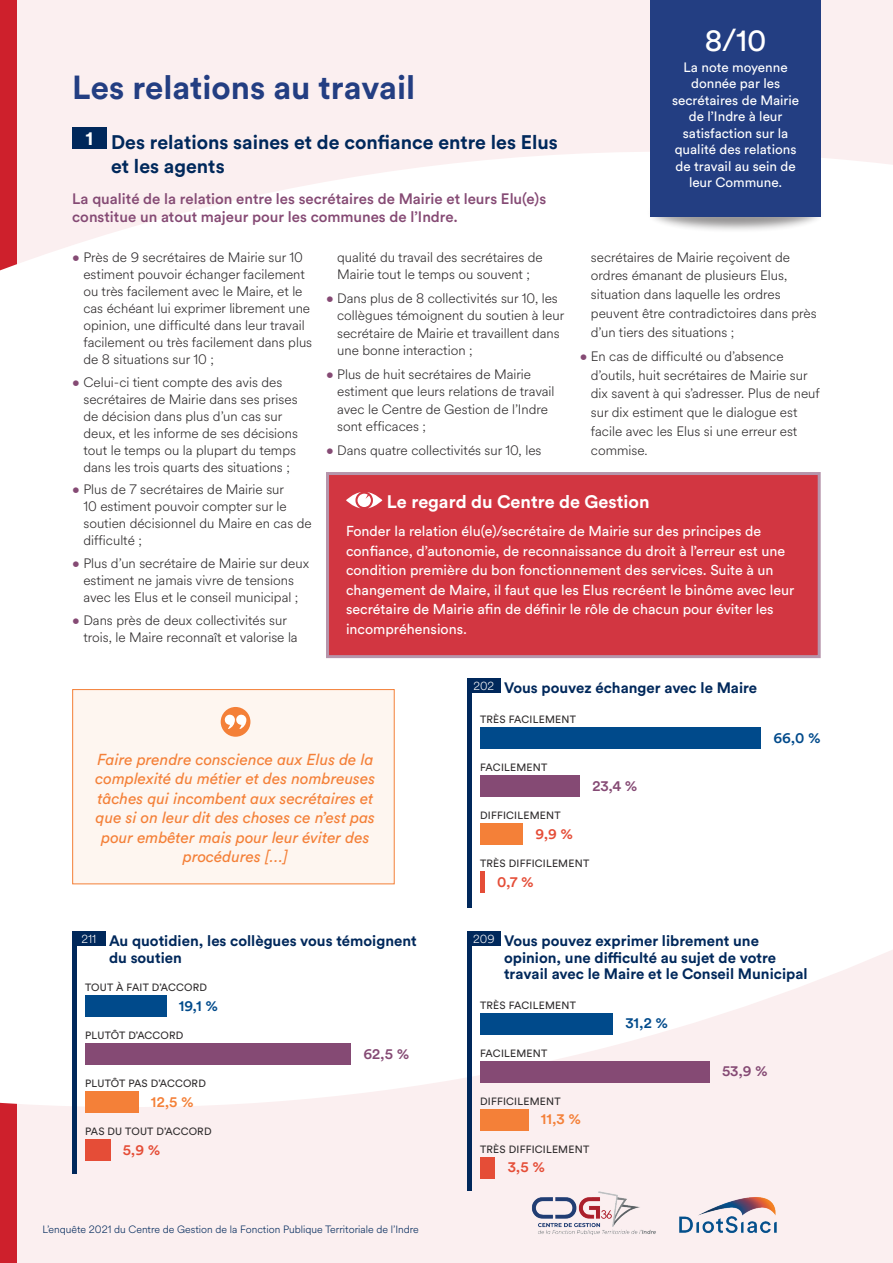
<style>
.page{position:relative;width:893px;height:1263px;background:#fff}
.page>*{position:absolute;margin:0;border:0;box-sizing:border-box;transform-origin:0 0}
.t1{font:700 33px "Circular Std";color:#233e82}
.t2{font:31.5px "Circular Std";color:#fff}
.t3{font:700 19.5px/24px "Circular Std";color:#00285b}
.t4{font:700 18px "Circular Std";color:#fff}
.t5{font:italic 15.75px/19.5px "Circular Std";color:#f48038;text-align:center}
.t6{font:700 15px/16.5px "Circular Std";color:#00285b}
.t7{font:500 15px/18px "Circular Std";color:#854a74}
.t8{font:500 15px "Circular Std";color:#e54d37}
.t9{font:500 15px "Circular Std";color:#004a8b}
.t10{font:500 15px "Circular Std";color:#f48038}
.t11{font:14.25px/19.5px "Circular Std";color:#fff}
.t12{font:300 13.5px/17px "Circular Spotify Text";color:#2e2b2c}
.t13{font:13.5px/16.5px "Circular Std";color:#fff;text-align:center}
.t14{font:10.5px "Circular Std";letter-spacing:.02em;color:#2e2b2c}
.t15{font:300 10.5px "Circular Spotify Text";color:#00285b}
.s1{color:#854a74}
</style>
<div class="page">
<div style="left:17px;top:0;width:876px;height:1263px;background:linear-gradient(to right,#fdf9f9,#fefafa)"></div>
<div style="left:72px;top:128px;width:34px;height:21px;background:#00285b"></div>
<div style="left:480px;top:775px;width:100px;height:22px;background:#854a74"></div>
<div style="left:480px;top:727px;width:281px;height:22px;background:#004a8b"></div>
<div style="left:467px;top:678px;width:5px;height:230px;background:#00285b"></div>
<div style="left:467px;top:678px;width:33px;height:15px;background:#00285b"></div>
<div style="left:480px;top:823px;width:42px;height:22px;background:#f48038"></div>
<div style="left:480px;top:871px;width:5px;height:22px;background:#e54d37"></div>
<div style="left:85px;top:1043px;width:266px;height:22px;background:#854a74"></div>
<div style="left:85px;top:995px;width:81px;height:22px;background:#004a8b"></div>
<div style="left:72px;top:931px;width:5px;height:243px;background:#00285b"></div>
<div style="left:72px;top:931px;width:33px;height:15px;background:#00285b"></div>
<div style="left:85px;top:1091px;width:53px;height:22px;background:#f48038"></div>
<div style="left:85px;top:1140px;width:25px;height:21px;background:#e54d37"></div>
<div style="left:480px;top:1061px;width:229px;height:21px;background:#854a74"></div>
<div style="left:480px;top:1013px;width:133px;height:21px;background:#004a8b"></div>
<div style="left:467px;top:931px;width:5px;height:260px;background:#00285b"></div>
<div style="left:467px;top:931px;width:33px;height:15px;background:#00285b"></div>
<div style="left:480px;top:1109px;width:48px;height:21px;background:#f48038"></div>
<div style="left:480px;top:1157px;width:15px;height:21px;background:#e54d37"></div>
<div style="left:73px;top:689px;width:321px;height:195px;background:#fef3ea"></div>
<div style="left:221px;top:707px;width:29px;height:30px;background:#f48038;border-radius:50%"></div>
<svg style="left:224px;top:714px;width:22px;height:15px"></svg>
<div style="left:72px;top:689px;width:323px;height:195px;border:1px solid #f48038"></div>
<div style="left:327px;top:473px;width:492px;height:184px;background:#d23641"></div>
<svg style="left:346px;top:492px;width:36px;height:16px"></svg>
<div style="left:326px;top:472px;width:495px;height:186px;border:3px solid #b695ab"></div>
<div style="left:646px;top:204px;width:179px;height:30px;background:#231f20;opacity:.5"></div>
<div style="left:651px;top:0;width:170px;height:217px;background:#233e82"></div>
<img style="left:674px;top:1191px;width:113px;height:55px">
<img style="left:531px;top:1191px;width:125px;height:44px">
<h1 class="t1" style="left:72px;top:66px;width:344px">Les relations au travail</h1>
<h3 class="t3" style="left:111px;top:130px;width:448px;text-indent:-26px"><sup>1</sup> Des relations saines et de confiance entre les Elus et les agents</h3>
<p class="t7" style="left:72px;top:189px;width:475px">La qualité de la relation entre les secrétaires de Mairie et leurs Elu(e)s constitue un atout majeur pour les communes de l’Indre.</p>
<h2 class="t2" style="left:705px;top:21px;width:63px">8/10</h2>
<p class="t13" style="left:672px;top:59px;width:129px">La note moyenne donnée par les secrétaires de Mairie de l’Indre à leur satisfaction sur la qualité des relations de travail au sein de leur Commune.</p>
<p class="t12" style="left:83px;top:249px;width:230px;text-indent:-11px"><span class="s1">•</span> Près de 9 secrétaires de Mairie sur 10 estiment pouvoir échanger facilement ou très facilement avec le Maire, et le cas échéant lui exprimer librement une opinion, une difficulté dans leur travail facilement ou très facilement dans plus de 8 situations sur 10 ;</p>
<p class="t12" style="left:83px;top:374px;width:216px;text-indent:-11px"><span class="s1">•</span> Celui-ci tient compte des avis des secrétaires de Mairie dans ses prises de décision dans plus d’un cas sur deux, et les informe de ses décisions tout le temps ou la plupart du temps dans les trois quarts des situations ;</p>
<p class="t12" style="left:83px;top:481px;width:230px;text-indent:-11px"><span class="s1">•</span> Plus de 7 secrétaires de Mairie sur<br>10 estiment pouvoir compter sur le soutien décisionnel du Maire en cas de difficulté ;</p>
<p class="t12" style="left:72px;top:555px;width:238px;text-align:center"><span class="s1">•</span> Plus d’un secrétaire de Mairie sur deux estiment ne jamais vivre de tensions avec les Elus et le conseil municipal ;</p>
<p class="t12" style="left:83px;top:612px;width:216px;text-indent:-11px"><span class="s1">•</span> Dans près de deux collectivités sur trois, le Maire reconnaît et valorise la</p>
<p class="t12" style="left:337px;top:248px;width:207px;line-height:17.5px">qualité du travail des secrétaires de<br>Mairie tout le temps ou souvent ;</p>
<p class="t12" style="left:337px;top:289px;width:229px;line-height:17.5px;text-indent:-11px"><span class="s1">•</span> Dans plus de 8 collectivités sur 10, les collègues témoignent du soutien à leur secrétaire de Mairie et travaillent dans une bonne interaction ;</p>
<p class="t12" style="left:337px;top:365px;width:219px;line-height:17.5px;text-indent:-11px"><span class="s1">•</span> Plus de huit secrétaires de Mairie estiment que leurs relations de travail avec le Centre de Gestion de l’Indre sont efficaces ;</p>
<p class="t12" style="left:326px;top:442px;width:217px"><span class="s1">•</span> Dans quatre collectivités sur 10, les</p>
<p class="t12" style="left:591px;top:248px;width:227px;line-height:18.8px">secrétaires de Mairie reçoivent de ordres émanant de plusieurs Elus, situation dans laquelle les ordres peuvent être contradictoires dans près d’un tiers des situations ;</p>
<p class="t12" style="left:591px;top:347px;width:231px;line-height:18.8px;text-indent:-11px"><span class="s1">•</span> En cas de difficulté ou d’absence d’outils, huit secrétaires de Mairie sur dix savent à qui s’adresser. Plus de neuf sur dix estiment que le dialogue est facile avec les Elus si une erreur est commise.</p>
<h3 class="t4" style="left:387px;top:490px;width:264px">Le regard du Centre de Gestion</h3>
<p class="t11" style="left:346px;top:521px;width:450px">Fonder la relation élu(e)/secrétaire de Mairie sur des principes de confiance, d’autonomie, de reconnaissance du droit à l’erreur est une condition première du bon fonctionnement des services. Suite à un changement de Maire, il faut que les Elus recréent le binôme avec leur secrétaire de Mairie afin de définir le rôle de chacun pour éviter les incompréhensions.</p>
<p class="t6" style="left:473px;top:679px;width:285px"><sup>202</sup> Vous pouvez échanger avec le Maire</p>
<p class="t14" style="left:480px;top:713px;width:97px">TRÈS FACILEMENT</p>
<p class="t9" style="left:773px;top:728px;width:49px">66,0 %</p>
<p class="t5" style="left:96px;top:749px;width:281px">Faire prendre conscience aux Elus de la complexité du métier et des nombreuses tâches qui incombent aux secrétaires et que si on leur dit des choses ce n’est pas pour embêter mais pour leur éviter des procédures […]</p>
<p class="t6" style="left:109px;top:932px;width:309px;text-indent:-28px"><sup>211</sup> Au quotidien, les collègues vous témoignent du soutien</p>
<p class="t14" style="left:85px;top:981px;width:123px">TOUT À FAIT D’ACCORD</p>
<p class="t9" style="left:179px;top:996px;width:41px">19,1 %</p>
<p class="t14" style="left:85px;top:1029px;width:100px">PLUTÔT D’ACCORD</p>
<p class="t14" style="left:85px;top:1077px;width:122px">PLUTÔT PAS D’ACCORD</p>
<p class="t10" style="left:151px;top:1092px;width:44px">12,5 %</p>
<p class="t14" style="left:85px;top:1125px;width:128px">PAS DU TOUT D’ACCORD</p>
<p class="t8" style="left:123px;top:1140px;width:39px">5,9 %</p>
<p class="t7" style="left:364px;top:1044px;width:47px">62,5 %</p>
<p class="t15" style="left:43px;top:1222px;width:378px">L’enquête 2021 du Centre de Gestion de la Fonction Publique Territoriale de l’Indre</p>
<p class="t14" style="left:480px;top:761px;width:69px">FACILEMENT</p>
<p class="t7" style="left:592px;top:776px;width:47px">23,4 %</p>
<p class="t14" style="left:480px;top:809px;width:82px">DIFFICILEMENT</p>
<p class="t8" style="left:536px;top:824px;width:39px">9,9 %</p>
<p class="t14" style="left:480px;top:857px;width:111px">TRÈS DIFFICILEMENT</p>
<p class="t8" style="left:497px;top:872px;width:38px">0,7 %</p>
<p class="t6" style="left:504px;top:932px;width:305px;text-indent:-31px"><sup>209</sup> Vous pouvez exprimer librement une opinion, une difficulté au sujet de votre travail avec le Maire et le Conseil Municipal</p>
<p class="t14" style="left:480px;top:999px;width:97px">TRÈS FACILEMENT</p>
<p class="t14" style="left:480px;top:1047px;width:69px">FACILEMENT</p>
<p class="t14" style="left:480px;top:1095px;width:82px">DIFFICILEMENT</p>
<p class="t10" style="left:541px;top:1109px;width:42px">11,3 %</p>
<p class="t14" style="left:480px;top:1143px;width:111px">TRÈS DIFFICILEMENT</p>
<p class="t8" style="left:508px;top:1157px;width:39px">3,5 %</p>
<p class="t9" style="left:625px;top:1013px;width:44px">31,2 %</p>
<p class="t7" style="left:722px;top:1062px;width:47px">53,9 %</p>
</div>
